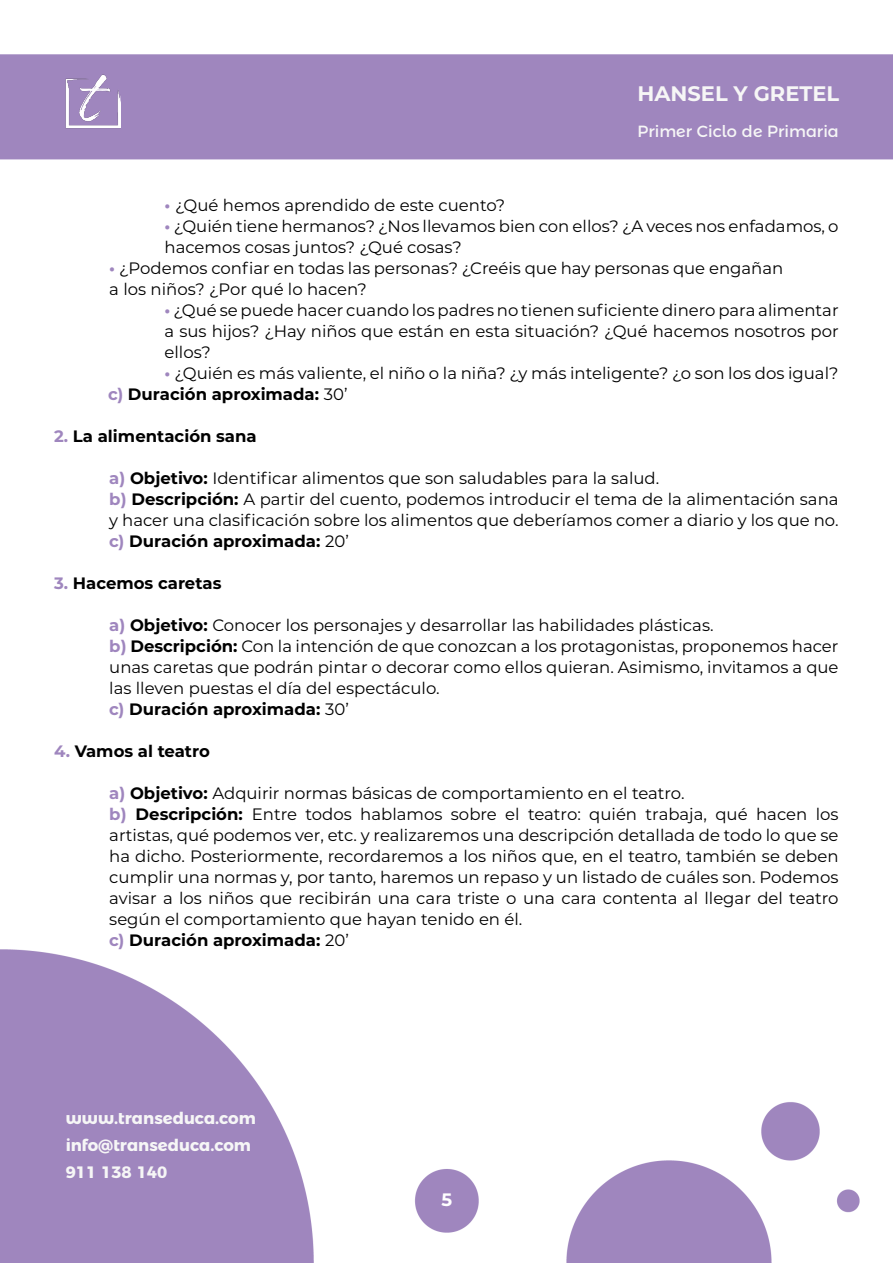
<style>
.page{position:relative;width:893px;height:1263px;background:#fff}
.page>*{position:absolute;margin:0;border:0;box-sizing:border-box;transform-origin:0 0}
.t1{font:700 21px "Montserrat";color:#f6f6f6}
.t2{font:700 18px "Montserrat";color:#fff}
.t3{font:16.5px/21px "Montserrat";color:#000}
.t4{font:700 16.5px "Montserrat";color:#000}
.t5{font:700 16.5px/27px "Montserrat Alternates";color:#f6f6f6}
.t6{font:16.2px "Montserrat Alternates";color:#f6f6f6}
.s1{font-weight:700;color:#9f86be}
.s2{font-weight:700}
.s3{color:#9f86be}
</style>
<div class="page">
<img style="left:0;top:54px;width:893px;height:1209px">
<img style="left:66px;top:74px;width:55px;height:66px">
<p class="t1" style="left:637px;top:79px;width:203px">HANSEL Y GRETEL</p>
<p class="t6" style="left:637px;top:119px;width:203px">Primer Ciclo de Primaria</p>
<p class="t3" style="left:165px;top:194px;width:342px"><span class="s1">•</span> ¿Qué hemos aprendido de este cuento?</p>
<p class="t3" style="left:165px;top:215px;width:676px"><span class="s1">•</span> ¿Quién tiene hermanos? ¿Nos llevamos bien con ellos? ¿A veces nos enfadamos, o hacemos cosas juntos? ¿Qué cosas?</p>
<p class="t3" style="left:109px;top:257px;width:675px"><span class="s1">•</span> ¿Podemos confiar en todas las personas? ¿Creéis que hay personas que engañan a los niños? ¿Por qué lo hacen?</p>
<p class="t3" style="left:165px;top:299px;width:676px;text-align:justify"><span class="s1">•</span> ¿Qué se puede hacer cuando los padres no tienen suficiente dinero para alimentar a sus hijos? ¿Hay niños que están en esta situación? ¿Qué hacemos nosotros por ellos?</p>
<p class="t3" style="left:108px;top:362px;width:732px;text-indent:57px"><span class="s1">•</span> ¿Quién es más valiente, el niño o la niña? ¿y más inteligente? ¿o son los dos igual? <span class="s1">c)</span> <span class="s2">Duración aproximada:</span> 30’</p>
<p class="t4" style="left:54px;top:425px;width:204px"><span class="s3">2.</span> La alimentación sana</p>
<p class="t3" style="left:109px;top:467px;width:731px"><span class="s1">a)</span> <span class="s2">Objetivo:</span> Identificar alimentos que son saludables para la salud.<br><span class="s1">b)</span> <span class="s2">Descripción:</span> A partir del cuento, podemos introducir el tema de la alimentación sana y hacer una clasificación sobre los alimentos que deberíamos comer a diario y los que no. <span class="s1">c)</span> <span class="s2">Duración aproximada:</span> 20’</p>
<p class="t4" style="left:54px;top:572px;width:169px"><span class="s3">3.</span> Hacemos caretas</p>
<p class="t3" style="left:109px;top:614px;width:731px"><span class="s1">a)</span> <span class="s2">Objetivo:</span> Conocer los personajes y desarrollar las habilidades plásticas.<br><span class="s1">b)</span> <span class="s2">Descripción:</span> Con la intención de que conozcan a los protagonistas, proponemos hacer unas caretas que podrán pintar o decorar como ellos quieran. Asimismo, invitamos a que las lleven puestas el día del espectáculo.<br><span class="s1">c)</span> <span class="s2">Duración aproximada:</span> 30’</p>
<p class="t4" style="left:54px;top:740px;width:157px"><span class="s3">4.</span> Vamos al teatro</p>
<p class="t3" style="left:109px;top:782px;width:731px"><span class="s1">a)</span> <span class="s2">Objetivo:</span> Adquirir normas básicas de comportamiento en el teatro.<br><span class="s1">b)</span> <span class="s2">Descripción:</span> Entre todos hablamos sobre el teatro: quién trabaja, qué hacen los artistas, qué podemos ver, etc. y realizaremos una descripción detallada de todo lo que se ha dicho. Posteriormente, recordaremos a los niños que, en el teatro, también se deben cumplir una normas y, por tanto, haremos un repaso y un listado de cuáles son. Podemos avisar a los niños que recibirán una cara triste o una cara contenta al llegar del teatro según el comportamiento que hayan tenido en él.<br><span class="s1">c)</span> <span class="s2">Duración aproximada:</span> 20’</p>
<p class="t5" style="left:66px;top:1103px;width:192px">www.transeduca.com info@transeduca.com<br>911 138 140</p>
<p class="t2" style="left:441px;top:1186px;width:12px">5</p>
</div>
